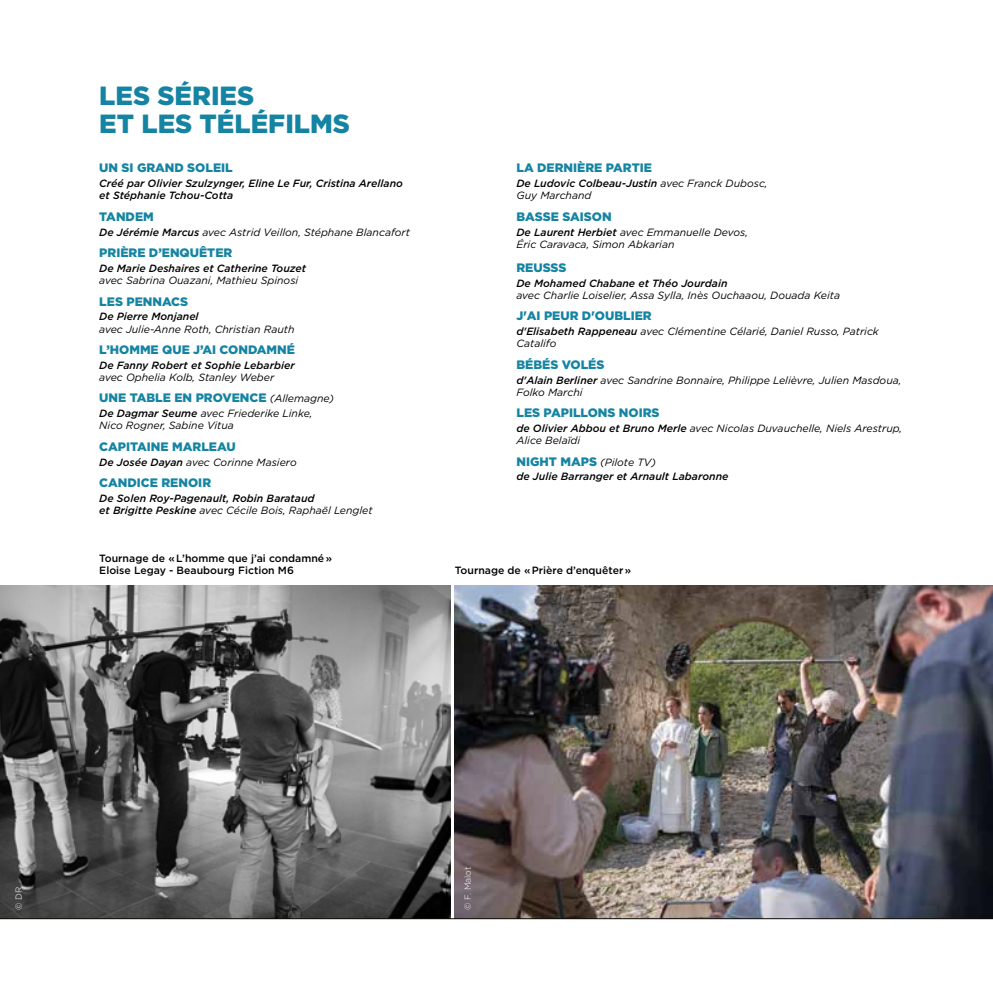
<style>
.page{position:relative;width:993px;height:993px;background:#fff}
.page>*{position:absolute;margin:0;border:0;box-sizing:border-box;transform-origin:0 0}
.t1{font:900 26.25px/28px "Gotham";color:#1484a2}
.t2{font:900 12.25px "Gotham";color:#1484a2}
.t3{font:italic 10.5px/12.2px "Gotham";color:#000}
.t4{font:italic 500 10.5px/12.2px "Gotham";color:#000}
.t5{font:500 10.5px/12.2px "Gotham";color:#000}
.t6{font:300 8.75px "Gotham";color:#fff}
.s1{font-weight:500}
.s2{font-weight:400;font-style:italic;font-size:10.5px;color:#000}
.s3{font-weight:400}
.s4{font-weight:900;font-style:normal;font-size:12.25px;color:#1484a2}
</style>
<div class="page">
<img style="left:455px;top:585px;width:537px;height:333px">
<img style="left:0;top:585px;width:450px;height:333px">
<hr style="left:0;top:918px;width:992px;height:1px;background:#0e0c05">
<h1 class="t1" style="left:99px;top:82px;width:252px">LES SÉRIES<br>ET LES TÉLÉFILMS</h1>
<p class="t2" style="left:99px;top:160px;width:135px">UN SI GRAND SOLEIL</p>
<p class="t4" style="left:99px;top:177px;width:305px">Créé par Olivier Szulzynger, Eline Le Fur, Cristina Arellano et Stéphanie Tchou-Cotta</p>
<p class="t2" style="left:99px;top:208px;width:56px">TANDEM</p>
<p class="t3" style="left:99px;top:225px;width:312px"><span class="s1">De Jérémie Marcus</span> avec Astrid Veillon, Stéphane Blancafort</p>
<p class="t2" style="left:99px;top:244px;width:135px">PRIÈRE D’ENQUÊTER</p>
<p class="t4" style="left:99px;top:262px;width:208px">De Marie Deshaires et Catherine Touzet</p>
<p class="t3" style="left:99px;top:274px;width:200px">avec Sabrina Ouazani, Mathieu Spinosi</p>
<p class="t2" style="left:99px;top:293px;width:90px">LES PENNACS</p>
<p class="t4" style="left:99px;top:310px;width:101px">De Pierre Monjanel</p>
<p class="t3" style="left:99px;top:322px;width:197px">avec Julie-Anne Roth, Christian Rauth</p>
<p class="t2" style="left:99px;top:341px;width:197px">L’HOMME QUE J’AI CONDAMNÉ</p>
<p class="t4" style="left:99px;top:358px;width:197px">De Fanny Robert et Sophie Lebarbier</p>
<p class="t3" style="left:99px;top:371px;width:176px">avec Ophelia Kolb, Stanley Weber</p>
<p class="t2" style="left:99px;top:389px;width:236px">UNE TABLE EN PROVENCE <span class="s2">(Allemagne)</span></p>
<p class="t3" style="left:99px;top:407px;width:214px"><span class="s1">De Dagmar Seume</span> avec Friederike Linke,<br>Nico Rogner, Sabine Vitua</p>
<p class="t2" style="left:99px;top:438px;width:138px">CAPITAINE MARLEAU</p>
<p class="t3" style="left:99px;top:455px;width:199px"><span class="s1">De Josée Dayan</span> avec Corinne Masiero</p>
<p class="t2" style="left:99px;top:474px;width:113px">CANDICE RENOIR</p>
<p class="t4" style="left:99px;top:491px;width:275px">De Solen Roy-Pagenault, Robin Barataud<br>et Brigitte Peskine <span class="s3">avec Cécile Bois, Raphaël Lenglet</span></p>
<p class="t5" style="left:99px;top:552px;width:234px">Tournage de « L’homme que j’ai condamné »<br>Eloise Legay - Beaubourg Fiction M6</p>
<p class="t2" style="left:516px;top:160px;width:137px">LA DERNIÈRE PARTIE</p>
<p class="t3" style="left:516px;top:177px;width:252px"><span class="s1">De Ludovic Colbeau-Justin</span> avec Franck Dubosc,<br>Guy Marchand</p>
<p class="t2" style="left:516px;top:208px;width:97px">BASSE SAISON</p>
<p class="t3" style="left:516px;top:225px;width:233px"><span class="s1">De Laurent Herbiet</span> avec Emmanuelle Devos,<br>Éric Caravaca, Simon Abkarian</p>
<p class="t2" style="left:516px;top:259px;width:51px">REUSSS</p>
<p class="t4" style="left:516px;top:276px;width:212px">De Mohamed Chabane et Théo Jourdain</p>
<p class="t3" style="left:516px;top:289px;width:325px">avec Charlie Loiselier, Assa Sylla, Inès Ouchaaou, Douada Keita</p>
<p class="t2" style="left:516px;top:307px;width:137px">J'AI PEUR D'OUBLIER</p>
<p class="t3" style="left:516px;top:325px;width:364px"><span class="s1">d'Elisabeth Rappeneau</span> avec Clémentine Célarié, Daniel Russo, Patrick<br>Catalifo</p>
<p class="t2" style="left:516px;top:356px;width:89px">BÉBÉS VOLÉS</p>
<p class="t3" style="left:516px;top:373px;width:386px"><span class="s1">d'Alain Berliner</span> avec Sandrine Bonnaire, Philippe Lelièvre, Julien Masdoua,<br>Folko Marchi</p>
<p class="t2" style="left:516px;top:404px;width:144px">LES PAPILLONS NOIRS</p>
<p class="t3" style="left:516px;top:422px;width:387px"><span class="s1">de Olivier Abbou et Bruno Merle</span> avec Nicolas Duvauchelle, Niels Arestrup,<br>Alice Belaïdi</p>
<p class="t4" style="left:516px;top:454px;width:213px;line-height:14.7px"><span class="s4">NIGHT MAPS</span> <span class="s3">(Pilote TV)<br></span>de Julie Barranger et Arnault Labaronne</p>
<p class="t5" style="left:455px;top:564px;width:177px">Tournage de « Prière d’enquêter »</p>
<p class="t6" style="left:13px;top:909px;width:25px;rotate:-90deg">© DR</p>
<p class="t6" style="left:462px;top:909px;width:45px;rotate:-90deg">© F. Malot</p>
</div>
